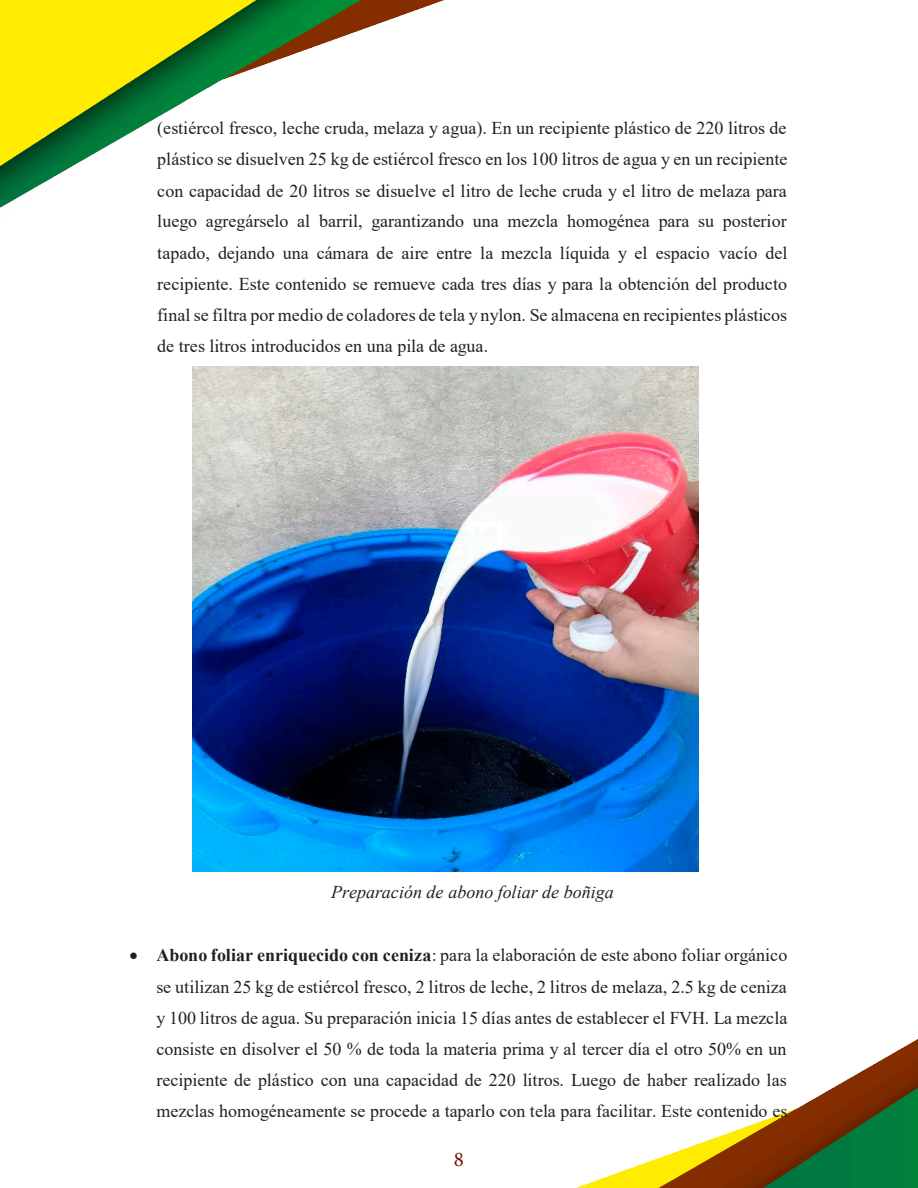
<style>
.page{position:relative;width:918px;height:1188px;background:#fff}
.page>*{position:absolute;margin:0;border:0;box-sizing:border-box;transform-origin:0 0}
.t1{font:21px "Minion Pro";color:#760f07}
.t2{font:18px/31px "Times New Roman";color:#231f20;text-align:justify}
.t3{font:italic 18px "Times New Roman";color:#231f20}
.s1{font-weight:700}
</style>
<div class="page">
<img style="left:0;top:0;width:918px;height:1188px">
<img style="left:192px;top:366px;width:507px;height:505px">
<p class="t2" style="left:157px;top:112px;width:632px">(estiércol fresco, leche cruda, melaza y agua). En un recipiente plástico de 220 litros de plástico se disuelven 25 kg de estiércol fresco en los 100 litros de agua y en un recipiente con capacidad de 20 litros se disuelve el litro de leche cruda y el litro de melaza para luego agregárselo al barril, garantizando una mezcla homogénea para su posterior tapado, dejando una cámara de aire entre la mezcla líquida y el espacio vacío del recipiente. Este contenido se remueve cada tres días y para la obtención del producto final se filtra por medio de coladores de tela y nylon. Se almacena en recipientes plásticos de tres litros introducidos en una pila de agua.</p>
<p class="t3" style="left:331px;top:880px;width:284px">Preparación de abono foliar de boñiga</p>
<p class="t2" style="left:156px;top:939px;width:633px;text-indent:-27px">• <span class="s1">Abono foliar enriquecido con ceniza</span>: para la elaboración de este abono foliar orgánico se utilizan 25 kg de estiércol fresco, 2 litros de leche, 2 litros de melaza, 2.5 kg de ceniza y 100 litros de agua. Su preparación inicia 15 días antes de establecer el FVH. La mezcla consiste en disolver el 50 % de toda la materia prima y al tercer día el otro 50% en un recipiente de plástico con una capacidad de 220 litros. Luego de haber realizado las mezclas homogéneamente se procede a taparlo con tela para facilitar. Este contenido es</p>
<p class="t1" style="left:454px;top:1146px;width:12px">8</p>
</div>
